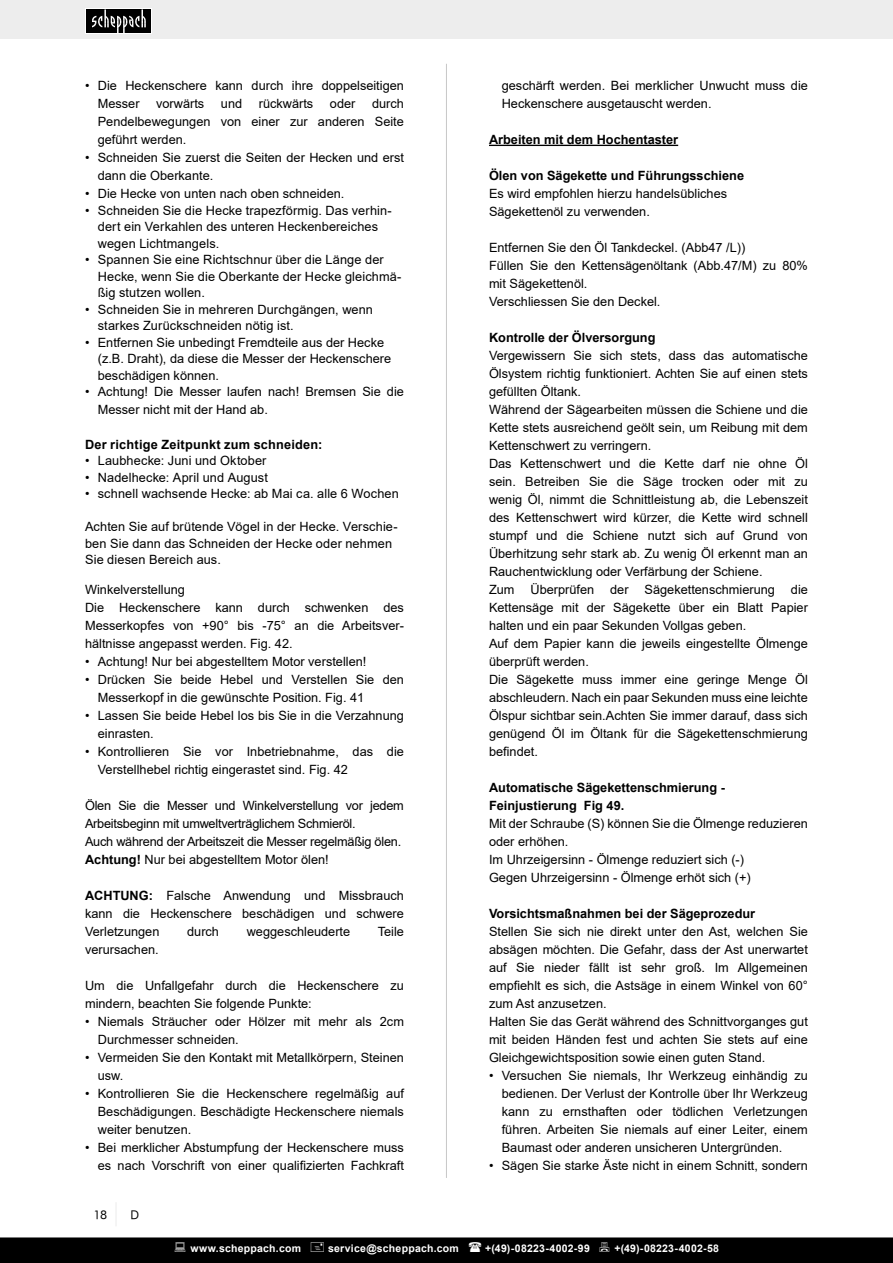
<style>
.page{position:relative;width:893px;height:1263px;background:#fff}
.page>*{position:absolute;margin:0;border:0;box-sizing:border-box;transform-origin:0 0}
.t1{font:12.75px/18px "Arial";color:#000}
.t2{font:700 12.75px/18px "Arial";color:#000}
.t3{font:12.75px/18px "Arial";letter-spacing:-.02em;color:#000}
.t4{font:12px "Futura Book BT";color:#000}
.t5{font:700 10.5px "Arial";letter-spacing:.025em;color:#fff}
.s1{font-weight:700}
</style>
<div class="page">
<hr style="left:446px;top:64px;width:1px;height:1114px;background:#c7c7c7">
<div style="left:0;top:0;width:893px;height:39px;background:#ededed"></div>
<hr style="left:115px;top:1202px;width:2px;height:24px;background:#ededed">
<div style="left:85px;top:9px;width:67px;height:25px;background:#fff"></div>
<div style="left:86px;top:9px;width:65px;height:24px;background:#000"></div>
<svg style="left:92px;top:9px;width:54px;height:24px"></svg>
<hr style="left:489px;top:145px;width:189px;height:1px;background:#000">
<div style="left:0;top:1237px;width:893px;height:26px;background:#000"></div>
<p class="t1" style="left:98px;top:76px;width:308px;text-indent:-13px">• Die Heckenschere kann durch ihre doppelseitigen<br>Messer</p>
<p class="t1" style="left:156px;top:94px;width:50px">vorwärts</p>
<p class="t1" style="left:221px;top:94px;width:23px">und</p>
<p class="t1" style="left:259px;top:94px;width:56px">rückwärts</p>
<p class="t1" style="left:330px;top:94px;width:27px">oder</p>
<p class="t1" style="left:98px;top:94px;width:308px;text-align:justify;text-indent:274px">durch Pendelbewegungen von einer zur anderen Seite geführt werden.</p>
<p class="t1" style="left:98px;top:148px;width:308px;text-indent:-13px">• Schneiden Sie zuerst die Seiten der Hecken und erst dann die Oberkante.</p>
<p class="t1" style="left:85px;top:184px;width:261px">• Die Hecke von unten nach oben schneiden.</p>
<p class="t1" style="left:98px;top:202px;width:295px;line-height:16.5px;text-indent:-13px">• Schneiden Sie die Hecke trapezförmig. Das verhin&shy;dert ein Verkahlen des unteren Heckenbereiches wegen Lichtmangels.</p>
<p class="t1" style="left:98px;top:251px;width:305px;line-height:16.5px;text-indent:-13px">• Spannen Sie eine Richtschnur über die Länge der<br>Hecke, wenn Sie die Oberkante der Hecke gleichmä&shy;ßig stutzen wollen.</p>
<p class="t1" style="left:98px;top:301px;width:277px;line-height:16.5px;text-indent:-13px">• Schneiden Sie in mehreren Durchgängen, wenn starkes Zurückschneiden nötig ist.</p>
<p class="t1" style="left:98px;top:334px;width:295px;line-height:16.5px;text-indent:-13px">• Entfernen Sie unbedingt Fremdteile aus der Hecke (z.B. Draht), da diese die Messer der Heckenschere beschädigen können.</p>
<p class="t1" style="left:98px;top:382px;width:308px;text-indent:-13px">• Achtung! Die Messer laufen nach! Bremsen Sie die<br>Messer nicht mit der Hand ab.</p>
<p class="t2" style="left:85px;top:435px;width:239px">Der richtige Zeitpunkt zum schneiden:</p>
<p class="t1" style="left:85px;top:451px;width:183px">• Laubhecke: Juni und Oktober</p>
<p class="t1" style="left:85px;top:468px;width:184px">• Nadelhecke: April und August</p>
<p class="t1" style="left:85px;top:484px;width:315px">• schnell wachsende Hecke: ab Mai ca. alle 6 Wochen</p>
<p class="t1" style="left:85px;top:518px;width:314px;line-height:16.5px">Achten Sie auf brütende Vögel in der Hecke. Verschie&shy;ben Sie dann das Schneiden der Hecke oder nehmen<br>Sie diesen Bereich aus.</p>
<p class="t1" style="left:85px;top:580px;width:101px">Winkelverstellung</p>
<p class="t1" style="left:85px;top:598px;width:320px;text-align:justify">Die Heckenschere kann durch schwenken des Messerkopfes von +90° bis -75° an die Arbeitsver&shy;hältnisse angepasst werden. Fig. 42.</p>
<p class="t1" style="left:85px;top:652px;width:283px">• Achtung! Nur bei abgestelltem Motor verstellen!</p>
<p class="t1" style="left:98px;top:670px;width:308px;text-indent:-13px">• Drücken Sie beide Hebel und Verstellen Sie den<br>Messerkopf in die gewünschte Position. Fig. 41</p>
<p class="t1" style="left:98px;top:706px;width:308px;text-indent:-13px">• Lassen Sie beide Hebel los bis Sie in die Verzahnung einrasten.</p>
<p class="t1" style="left:98px;top:742px;width:308px;text-indent:-13px">• Kontrollieren Sie vor Inbetriebnahme, das die<br>Verstellhebel richtig eingerastet sind. Fig. 42</p>
<p class="t3" style="left:85px;top:796px;width:320px">Ölen Sie die Messer und Winkelverstellung vor jedem<br>Arbeitsbeginn mit umweltverträglichem Schmieröl.</p>
<p class="t3" style="left:85px;top:832px;width:318px">Auch während der Arbeitszeit die Messer regelmäßig ölen.</p>
<p class="t1" style="left:85px;top:850px;width:245px"><span class="s1">Achtung!</span> Nur bei abgestelltem Motor ölen!</p>
<p class="t1" style="left:85px;top:886px;width:320px;text-align:justify"><span class="s1">ACHTUNG:</span> Falsche Anwendung und Missbrauch kann die Heckenschere beschädigen und schwere Verletzungen</p>
<p class="t1" style="left:187px;top:922px;width:33px">durch</p>
<p class="t1" style="left:247px;top:922px;width:105px">weggeschleuderte</p>
<p class="t1" style="left:378px;top:922px;width:28px">Teile</p>
<p class="t1" style="left:85px;top:940px;width:75px">verursachen.</p>
<p class="t1" style="left:85px;top:976px;width:320px">Um die Unfallgefahr durch die Heckenschere zu mindern, beachten Sie folgende Punkte:</p>
<p class="t1" style="left:98px;top:1012px;width:308px;text-indent:-13px">• Niemals Sträucher oder Hölzer mit mehr als 2cm<br>Durchmesser schneiden.</p>
<p class="t1" style="left:98px;top:1048px;width:308px;text-indent:-13px">• Vermeiden Sie den Kontakt mit Metallkörpern, Steinen usw.</p>
<p class="t1" style="left:98px;top:1084px;width:308px;text-align:justify;text-indent:-13px">• Kontrollieren Sie die Heckenschere regelmäßig auf Beschädigungen. Beschädigte Heckenschere niemals weiter benutzen.</p>
<p class="t1" style="left:85px;top:1138px;width:320px;text-align:right">• Bei merklicher Abstumpfung der Heckenschere muss es nach Vorschrift von einer qualifizierten Fachkraft</p>
<p class="t4" style="left:93px;top:1208px;width:15px">18</p>
<p class="t4" style="left:130px;top:1208px;width:10px">D</p>
<p class="t1" style="left:502px;top:76px;width:308px">geschärft werden. Bei merklicher Unwucht muss die<br>Heckenschere ausgetauscht werden.</p>
<p class="t2" style="left:489px;top:131px;width:191px">Arbeiten mit dem Hochentaster</p>
<p class="t2" style="left:489px;top:167px;width:257px">Ölen von Sägekette und Führungsschiene</p>
<p class="t1" style="left:489px;top:184px;width:240px">Es wird empfohlen hierzu handelsübliches</p>
<p class="t1" style="left:489px;top:202px;width:162px">Sägekettenöl zu verwenden.</p>
<p class="t1" style="left:489px;top:238px;width:258px">Entfernen Sie den Öl Tankdeckel. (Abb47 /L))</p>
<p class="t1" style="left:489px;top:256px;width:320px">Füllen Sie den Kettensägenöltank (Abb.47/M) zu 80% mit Sägekettenöl.</p>
<p class="t1" style="left:489px;top:292px;width:173px">Verschliessen Sie den Deckel.</p>
<p class="t2" style="left:489px;top:329px;width:168px">Kontrolle der Ölversorgung</p>
<p class="t1" style="left:489px;top:346px;width:320px;text-align:justify">Vergewissern Sie sich stets, dass das automatische Ölsystem richtig funktioniert. Achten Sie auf einen stets gefüllten Öltank.</p>
<p class="t1" style="left:489px;top:400px;width:320px;text-align:justify">Während der Sägearbeiten müssen die Schiene und die Kette stets ausreichend geölt sein, um Reibung mit dem Kettenschwert zu verringern.</p>
<p class="t1" style="left:489px;top:454px;width:320px;text-align:justify">Das Kettenschwert und die Kette darf nie ohne Öl sein. Betreiben Sie die Säge trocken oder mit zu wenig Öl, nimmt die Schnittleistung ab, die Lebenszeit des Kettenschwert wird kürzer, die Kette wird schnell stumpf und die Schiene nutzt sich auf Grund von Überhitzung sehr stark ab. Zu wenig Öl erkennt man an Rauchentwicklung oder Verfärbung der Schiene.</p>
<p class="t1" style="left:489px;top:580px;width:27px">Zum</p>
<p class="t1" style="left:530px;top:580px;width:65px">Überprüfen</p>
<p class="t1" style="left:610px;top:580px;width:20px">der</p>
<p class="t1" style="left:644px;top:580px;width:132px">Sägekettenschmierung</p>
<p class="t1" style="left:489px;top:580px;width:320px;text-align:justify;text-indent:302px">die Kettensäge mit der Sägekette über ein Blatt Papier halten und ein paar Sekunden Vollgas geben.</p>
<p class="t1" style="left:489px;top:634px;width:320px">Auf dem Papier kann die jeweils eingestellte Ölmenge überprüft werden.</p>
<p class="t1" style="left:489px;top:670px;width:320px;text-align:justify">Die Sägekette muss immer eine geringe Menge Öl abschleudern. Nach ein paar Sekunden muss eine leichte Ölspur sichtbar sein.Achten Sie immer darauf, dass sich genügend Öl im Öltank für die Sägekettenschmierung befindet.</p>
<p class="t2" style="left:489px;top:779px;width:237px">Automatische Sägekettenschmierung -<br>Feinjustierung Fig 49.</p>
<p class="t1" style="left:489px;top:814px;width:320px">Mit der Schraube (S) können Sie die Ölmenge reduzieren oder erhöhen.</p>
<p class="t1" style="left:489px;top:850px;width:257px">Im Uhrzeigersinn - Ölmenge reduziert sich (-)</p>
<p class="t1" style="left:489px;top:868px;width:263px">Gegen Uhrzeigersinn - Ölmenge erhöt sich (+)</p>
<p class="t2" style="left:489px;top:905px;width:268px">Vorsichtsmaßnahmen bei der Sägeprozedur</p>
<p class="t1" style="left:489px;top:922px;width:320px;text-align:justify">Stellen Sie sich nie direkt unter den Ast, welchen Sie absägen möchten. Die Gefahr, dass der Ast unerwartet auf Sie nieder fällt ist sehr groß. Im Allgemeinen empfiehlt es sich, die Astsäge in einem Winkel von 60° zum Ast anzusetzen.</p>
<p class="t1" style="left:489px;top:1012px;width:320px;text-align:justify">Halten Sie das Gerät während des Schnittvorganges gut mit beiden Händen fest und achten Sie stets auf eine Gleichgewichtsposition sowie einen guten Stand.</p>
<p class="t1" style="left:502px;top:1066px;width:308px;text-align:justify;text-indent:-13px">• Versuchen Sie niemals, Ihr Werkzeug einhändig zu bedienen. Der Verlust der Kontrolle über Ihr Werkzeug kann zu ernsthaften oder tödlichen Verletzungen führen. Arbeiten Sie niemals auf einer Leiter, einem Baumast oder anderen unsicheren Untergründen.</p>
<p class="t1" style="left:489px;top:1156px;width:320px">• Sägen Sie starke Äste nicht in einem Schnitt, sondern</p>
<p class="t5" style="left:190px;top:1241px;width:112px">www.scheppach.com</p>
<p class="t5" style="left:328px;top:1241px;width:132px">service@scheppach.com</p>
<p class="t5" style="left:485px;top:1241px;width:106px">+(49)-08223-4002-99</p>
<p class="t5" style="left:614px;top:1241px;width:106px">+(49)-08223-4002-58</p>
</div>
